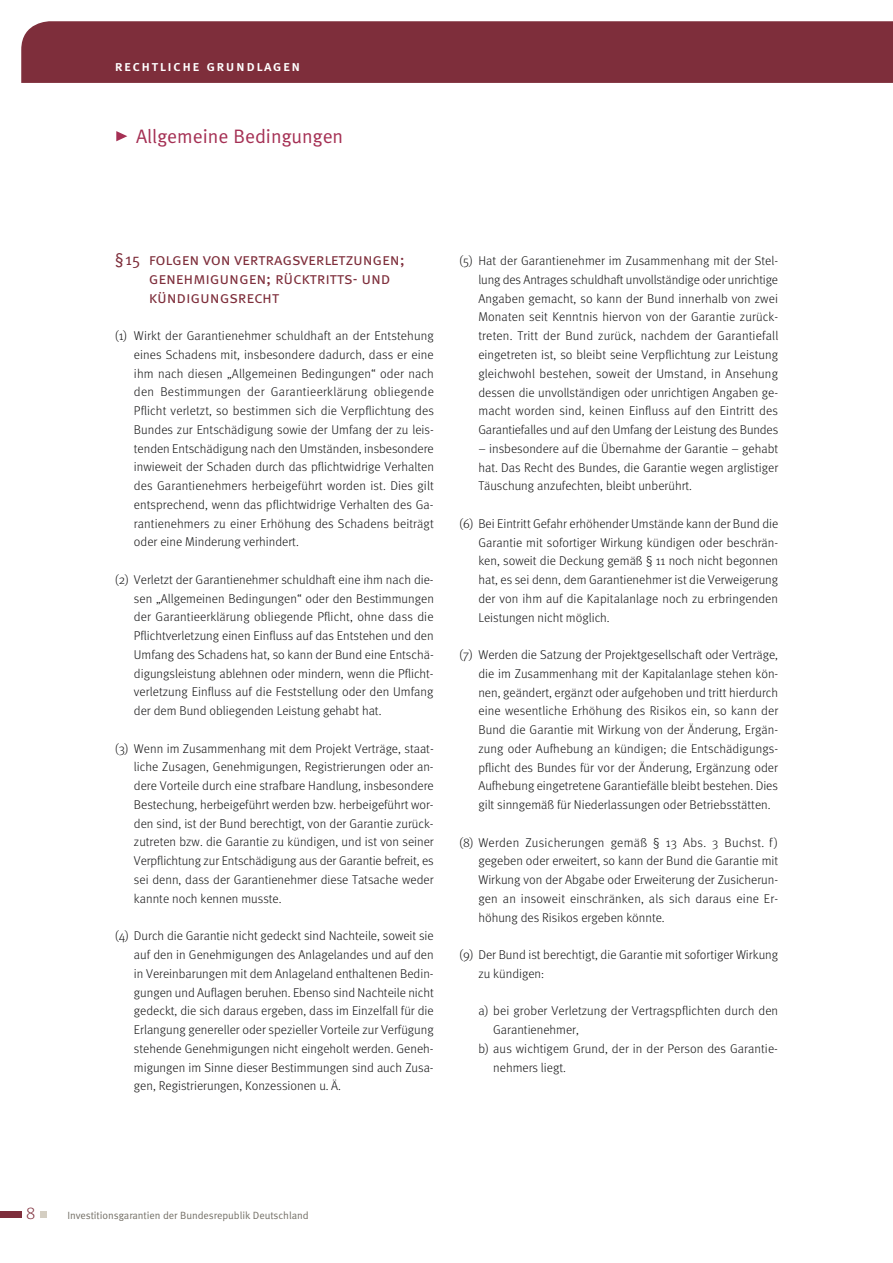
<style>
.page{position:relative;width:893px;height:1263px;background:#fff}
.page>*{position:absolute;margin:0;border:0;box-sizing:border-box;transform-origin:0 0}
.t1{font:19.5px "Meta Normal";color:#a53054}
.t2{font:17.25px "Meta Light LF";color:#7e2e3b}
.t3{font:16.5px/18.8px "Meta Normal Caps";letter-spacing:-.01em;color:#7e2e3b}
.t4{font:14.7px "Meta Medium Caps";letter-spacing:.1em;color:#fff}
.t5{font:300 12.75px/18.8px "Meta";color:#141415;text-align:justify}
.t6{font:10.5px "Meta Normal";letter-spacing:-.005em;color:#747067}
</style>
<div class="page">
<div style="left:0;top:1211px;width:21px;height:7px;background:#7e2e3b"></div>
<div style="left:40px;top:1211px;width:7px;height:7px;background:#d4cec2"></div>
<div style="left:21px;top:21px;width:872px;height:62px;background:#7e2e3b"></div>
<svg style="left:116px;top:131px;width:11px;height:10px"></svg>
<p class="t4" style="left:115px;top:57px;width:187px">rechtliche grundlagen</p>
<h1 class="t1" style="left:136px;top:125px;width:209px">Allgemeine Bedingungen</h1>
<p class="t3" style="left:149px;top:250px;width:258px;text-indent:-34px">§15 folgen von vertragsverletzungen; genehmigungen; rücktritts- und kündigungsrecht</p>
<p class="t5" style="left:134px;top:326px;width:301px;text-indent:-19px">(1) Wirkt der Garantienehmer schuldhaft an der Entstehung eines Schadens mit, insbesondere dadurch, dass er eine ihm nach diesen „Allgemeinen Bedingungen“ oder nach den Bestimmungen der Garantieerklärung obliegende Pflicht verletzt, so bestimmen sich die Verpflichtung des Bundes zur Entschädigung sowie der Umfang der zu leis&shy;tenden Entschädigung nach den Umständen, insbesondere inwieweit der Schaden durch das pflichtwidrige Verhalten des Garantienehmers herbeigeführt worden ist. Dies gilt entsprechend, wenn das pflichtwidrige Verhalten des Ga&shy;rantienehmers zu einer Erhöhung des Schadens beiträgt oder eine Minderung verhindert.</p>
<p class="t5" style="left:134px;top:570px;width:301px;text-indent:-19px">(2) Verletzt der Garantienehmer schuldhaft eine ihm nach die&shy;sen „Allgemeinen Bedingungen“ oder den Bestimmungen der Garantieerklärung obliegende Pflicht, ohne dass die Pflichtverletzung einen Einfluss auf das Entstehen und den Umfang des Schadens hat, so kann der Bund eine Entschä&shy;digungsleistung ablehnen oder mindern, wenn die Pflicht&shy;verletzung Einfluss auf die Feststellung oder den Umfang der dem Bund obliegenden Leistung gehabt hat.</p>
<p class="t5" style="left:134px;top:739px;width:301px;text-indent:-19px">(3) Wenn im Zusammenhang mit dem Projekt Verträge, staat&shy;liche Zusagen, Genehmigungen, Registrierungen oder an&shy;dere Vorteile durch eine strafbare Handlung, insbesondere Bestechung, herbeigeführt werden bzw. herbeigeführt wor&shy;den sind, ist der Bund berechtigt, von der Garantie zurück&shy;zutreten bzw. die Garantie zu kündigen, und ist von seiner Verpflichtung zur Entschädigung aus der Garantie befreit, es sei denn, dass der Garantienehmer diese Tatsache weder kannte noch kennen musste.</p>
<p class="t5" style="left:134px;top:926px;width:301px;text-indent:-19px">(4) Durch die Garantie nicht gedeckt sind Nachteile, soweit sie auf den in Genehmigungen des Anlagelandes und auf den in Vereinbarungen mit dem Anlageland enthaltenen Bedin&shy;gungen und Auflagen beruhen. Ebenso sind Nachteile nicht gedeckt, die sich daraus ergeben, dass im Einzelfall für die Erlangung genereller oder spezieller Vorteile zur Verfügung stehende Genehmigungen nicht eingeholt werden. Geneh&shy;migungen im Sinne dieser Bestimmungen sind auch Zusa&shy;gen, Registrierungen, Konzessionen u. Ä.</p>
<p class="t5" style="left:478px;top:251px;width:301px;text-indent:-19px">(5) Hat der Garantienehmer im Zusammenhang mit der Stel&shy;lung des Antrages schuldhaft unvollständige oder unrichtige Angaben gemacht, so kann der Bund innerhalb von zwei Monaten seit Kenntnis hiervon von der Garantie zurück&shy;treten. Tritt der Bund zurück, nachdem der Garantiefall eingetreten ist, so bleibt seine Verpflichtung zur Leistung gleichwohl bestehen, soweit der Umstand, in Ansehung dessen die unvollständigen oder unrichtigen Angaben ge&shy;macht worden sind, keinen Einfluss auf den Eintritt des Garantiefalles und auf den Umfang der Leistung des Bundes</p>
<p class="t5" style="left:478px;top:439px;width:301px">– insbesondere auf die Übernahme der Garantie – gehabt hat. Das Recht des Bundes, die Garantie wegen arglistiger Täuschung anzufechten, bleibt unberührt.</p>
<p class="t5" style="left:478px;top:514px;width:301px;text-indent:-19px">(6) Bei Eintritt Gefahr erhöhender Umstände kann der Bund die Garantie mit sofortiger Wirkung kündigen oder beschrän&shy;ken, soweit die Deckung gemäß § 11 noch nicht begonnen hat, es sei denn, dem Garantienehmer ist die Verweigerung der von ihm auf die Kapitalanlage noch zu erbringenden Leistungen nicht möglich.</p>
<p class="t5" style="left:478px;top:645px;width:301px;text-indent:-19px">(7) Werden die Satzung der Projektgesellschaft oder Verträge, die im Zusammenhang mit der Kapitalanlage stehen kön&shy;nen, geändert, ergänzt oder aufgehoben und tritt hierdurch eine wesentliche Erhöhung des Risikos ein, so kann der Bund die Garantie mit Wirkung von der Änderung, Ergän&shy;zung oder Aufhebung an kündigen; die Entschädigungs&shy;pflicht des Bundes für vor der Änderung, Ergänzung oder Aufhebung eingetretene Garantiefälle bleibt bestehen. Dies gilt sinngemäß für Niederlassungen oder Betriebsstätten.</p>
<p class="t5" style="left:478px;top:833px;width:301px;text-indent:-19px">(8) Werden Zusicherungen gemäß § 13 Abs. 3 Buchst. f) gegeben oder erweitert, so kann der Bund die Garantie mit Wirkung von der Abgabe oder Erweiterung der Zusicherun&shy;gen an insoweit einschränken, als sich daraus eine Er&shy;höhung des Risikos ergeben könnte.</p>
<p class="t5" style="left:478px;top:945px;width:301px;text-indent:-19px">(9) Der Bund ist berechtigt, die Garantie mit sofortiger Wirkung zu kündigen:</p>
<p class="t5" style="left:478px;top:1001px;width:301px">a) bei grober Verletzung der Vertragspflichten durch den</p>
<p class="t5" style="left:493px;top:1020px;width:87px">Garantienehmer,</p>
<p class="t5" style="left:478px;top:1039px;width:301px">b) aus wichtigem Grund, der in der Person des Garantie-</p>
<p class="t5" style="left:493px;top:1058px;width:74px">nehmers liegt.</p>
<h2 class="t2" style="left:26px;top:1203px;width:11px">8</h2>
<p class="t6" style="left:67px;top:1209px;width:243px">Investitionsgarantien der Bundesrepublik Deutschland</p>
</div>
